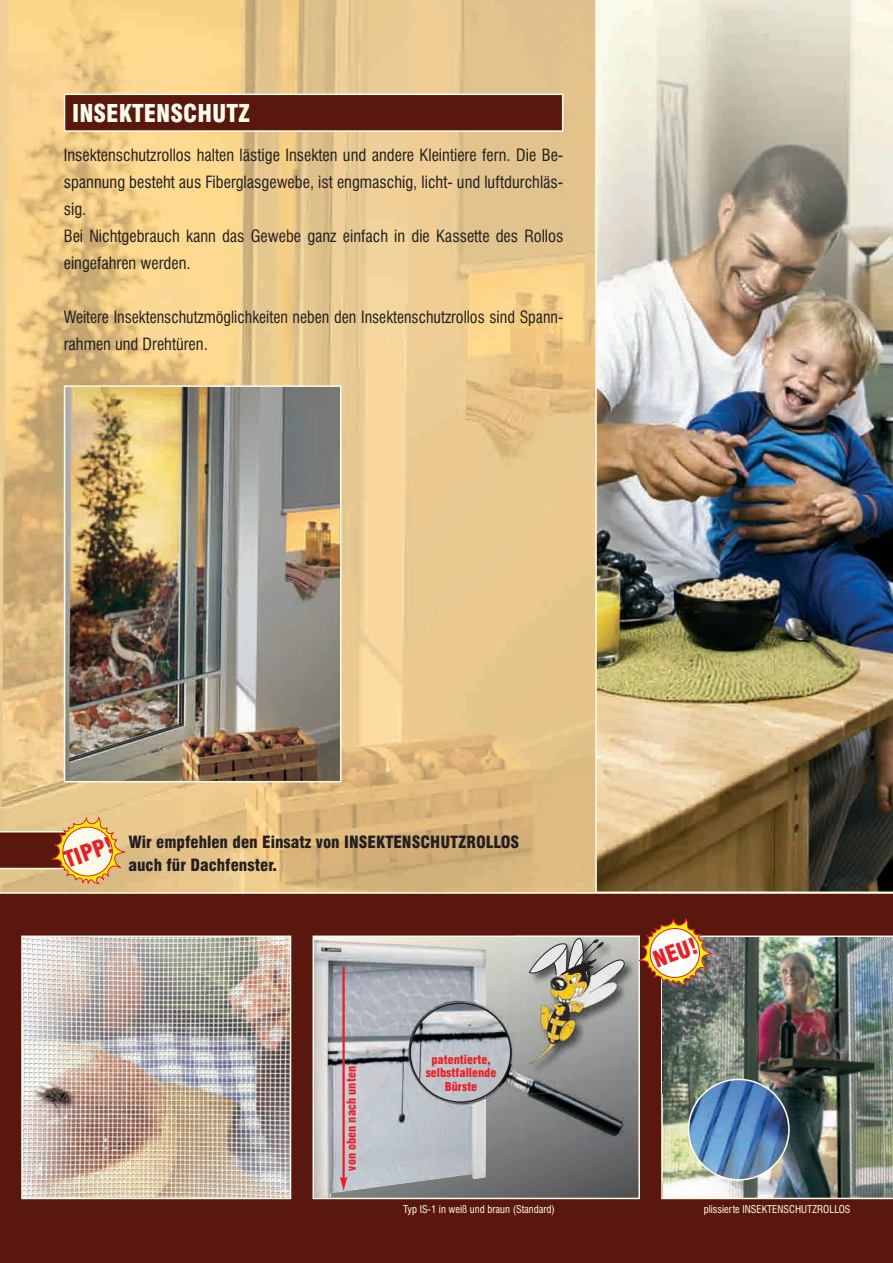
<style>
.page{position:relative;width:893px;height:1263px;background:#fff}
.page>*{position:absolute;margin:0;border:0;box-sizing:border-box;transform-origin:0 0}
.t1{font:900 condensed 24px "Swiss 721 BT";color:#fffde9}
.t2{font:900 condensed 22.35px "Swiss 721 BT";color:#ee1d23}
.t3{font:condensed 16.5px/27px "Swiss 721 BT";color:#231f20}
.t4{font:900 condensed 16.5px/22.5px "Swiss 721 BT";color:#231f20}
.t5{font:900 condensed 12px/13.5px "Swiss 721 BT";color:#ee1d23;text-align:center}
.t6{font:condensed 10.5px "Swiss 721 BT";color:#fffde9}
</style>
<div class="page">
<img style="left:1px;top:0;width:594px;height:892px">
<img style="left:595px;top:0;width:298px;height:892px">
<div style="left:0;top:893px;width:893px;height:370px;background:#5a170e"></div>
<img style="left:24px;top:938px;width:264px;height:258px">
<div style="left:21px;top:935px;width:270px;height:264px;border:2px solid #fffde9"></div>
<svg style="left:316px;top:938px;width:321px;height:258px;background:#7a7a79"></svg>
<img style="left:316px;top:940px;width:171px;height:256px">
<div style="left:313px;top:935px;width:327px;height:264px;border:2px solid #fffde9"></div>
<img style="left:661px;top:935px;width:232px;height:264px">
<img style="left:515px;top:935px;width:125px;height:158px">
<img style="left:661px;top:985px;width:2px;height:108px">
<img style="left:663px;top:985px;width:1px;height:108px">
<svg style="left:525px;top:938px;width:104px;height:38px;background:#ababa7"></svg>
<svg style="left:639px;top:919px;width:73px;height:66px"></svg>
<hr style="left:342px;top:967px;width:3px;height:212px;background:#ee1d23">
<svg style="left:340px;top:1177px;width:7px;height:14px"></svg>
<img style="left:391px;top:976px;width:240px;height:180px">
<img style="left:515px;top:976px;width:116px;height:117px">
<img style="left:521px;top:976px;width:110px;height:99px">
<svg style="left:410px;top:1002px;width:101px;height:101px;background:#a4a8ac"></svg>
<div style="left:65px;top:95px;width:497px;height:35px;background:#5a170e"></div>
<div style="left:64px;top:94px;width:499px;height:38px;border:2px solid #fffde9"></div>
<svg style="left:1px;top:817px;width:124px;height:67px;background:#c9a072"></svg>
<hr style="left:0;top:892px;width:893px;height:2px;background:#fffde9">
<hr style="left:0;top:0;width:1px;height:894px;background:#fffde9">
<img style="left:688px;top:1078px;width:102px;height:102px">
<img style="left:67px;top:388px;width:271px;height:391px">
<div style="left:64px;top:385px;width:277px;height:397px;border:2px solid #fffde9"></div>
<h1 class="t1" style="left:72px;top:100px;width:179px">INSEKTENSCHUTZ</h1>
<p class="t3" style="left:64px;top:142px;width:501px">Insektenschutzrollos halten lästige Insekten und andere Kleintiere fern. Die Be&shy;spannung besteht aus Fiberglasgewebe, ist engmaschig, licht- und luftdurchläs&shy;sig.<br>Bei Nichtgebrauch kann das Gewebe ganz einfach in die Kassette des Rollos eingefahren werden.</p>
<p class="t3" style="left:64px;top:304px;width:501px">Weitere Insektenschutzmöglichkeiten neben den Insektenschutzrollos sind Spann&shy;rahmen und Drehtüren.</p>
<h2 class="t2" style="left:60px;top:848px;width:56px;rotate:-20deg">TIPP!</h2>
<p class="t4" style="left:128px;top:831px;width:392px">Wir empfehlen den Einsatz von INSEKTENSCHUTZROLLOS auch für Dachfenster.</p>
<p class="t5" style="left:345px;top:1171px;width:106px;rotate:-90deg">von oben nach unten</p>
<p class="t5" style="left:426px;top:1053px;width:72px">patentierte, selbstfallende<br>Bürste</p>
<h2 class="t2" style="left:649px;top:948px;width:51px;rotate:-20deg">NEU!</h2>
<p class="t6" style="left:403px;top:1203px;width:153px">Typ IS-1 in weiß und braun (Standard)</p>
<p class="t6" style="left:704px;top:1203px;width:148px">plissierte INSEKTENSCHUTZROLLOS</p>
</div>
